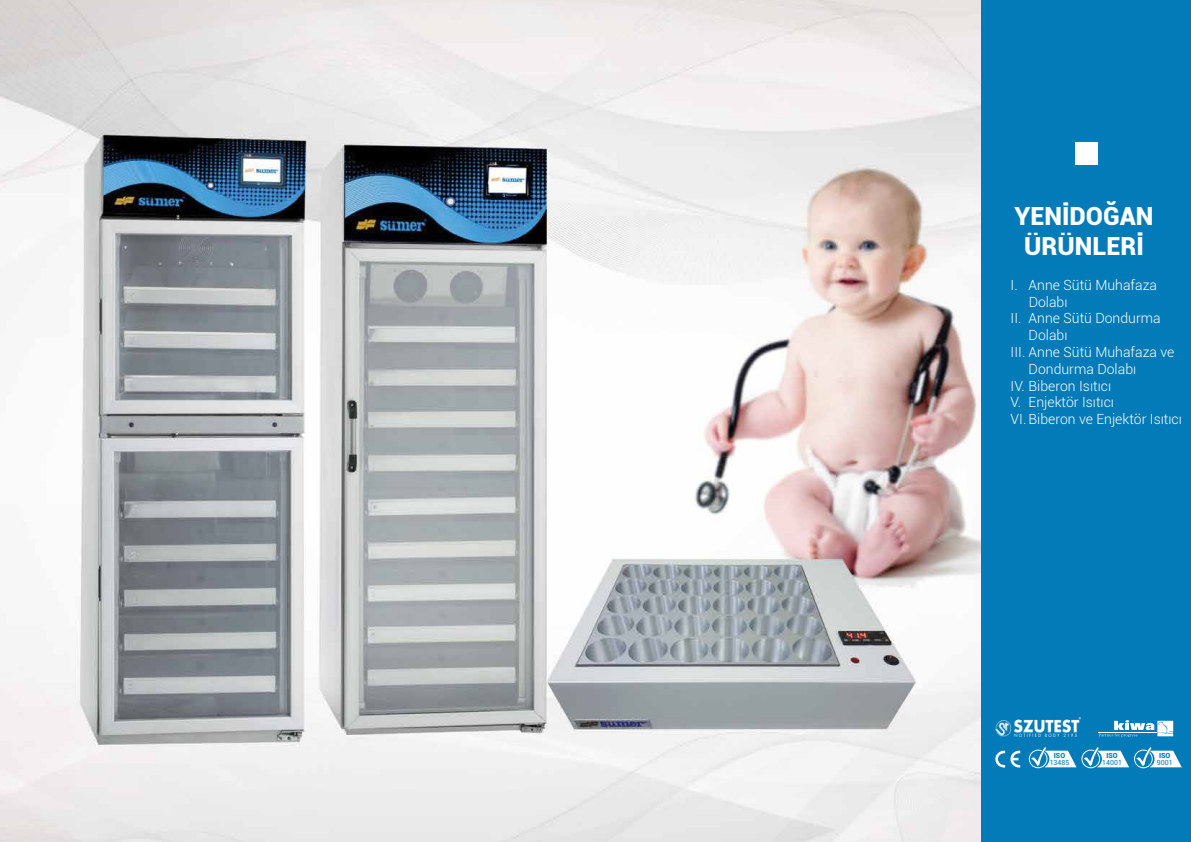
<style>
.page{position:relative;width:1191px;height:842px;background:#fff}
.page>*{position:absolute;margin:0;border:0;box-sizing:border-box;transform-origin:0 0}
.t1{font:900 25px/30px "Roboto";color:#fff;text-align:center}
.t2{font:300 14px "Roboto";color:#fff}
.t3{font:7px "Roboto";color:#037bb9}
.t4{font:900 7px "Roboto";color:#037bb9}
</style>
<div class="page">
<img style="left:0;top:0;width:981px;height:842px">
<div style="left:981px;top:0;width:210px;height:842px;background:#037bb9"></div>
<div style="left:1074px;top:143px;width:23px;height:22px;background:#fff"></div>
<svg style="left:1028px;top:747px;width:153px;height:21px"></svg>
<svg style="left:995px;top:750px;width:25px;height:18px"></svg>
<img style="left:995px;top:717px;width:85px;height:19px">
<svg style="left:1098px;top:720px;width:76px;height:17px"></svg>
<h1 class="t1" style="left:1014px;top:201px;width:140px">YENİDOĞAN<br>ÜRÜNLERİ</h1>
<p class="t2" style="left:1010px;top:275px;width:148px">I. Anne Sütü Muhafaza</p>
<p class="t2" style="left:1028px;top:292px;width:40px">Dolabı</p>
<p class="t2" style="left:1010px;top:309px;width:152px">II. Anne Sütü Dondurma</p>
<p class="t2" style="left:1028px;top:326px;width:40px">Dolabı</p>
<p class="t2" style="left:1010px;top:342px;width:165px">III. Anne Sütü Muhafaza ve</p>
<p class="t2" style="left:1028px;top:359px;width:109px">Dondurma Dolabı</p>
<p class="t2" style="left:1010px;top:376px;width:102px">IV. Biberon Isıtıcı</p>
<p class="t2" style="left:1010px;top:393px;width:105px">V. Enjektör Isıtıcı</p>
<p class="t2" style="left:1010px;top:410px;width:173px">VI. Biberon ve Enjektör Isıtıcı</p>
<p class="t4" style="left:1054px;top:750px;width:13px">ISO</p>
<p class="t3" style="left:1049px;top:758px;width:21px">13485</p>
<p class="t4" style="left:1106px;top:750px;width:13px">ISO</p>
<p class="t3" style="left:1102px;top:758px;width:21px">14001</p>
<p class="t4" style="left:1159px;top:750px;width:13px">ISO</p>
<p class="t3" style="left:1156px;top:758px;width:17px">9001</p>
</div>
